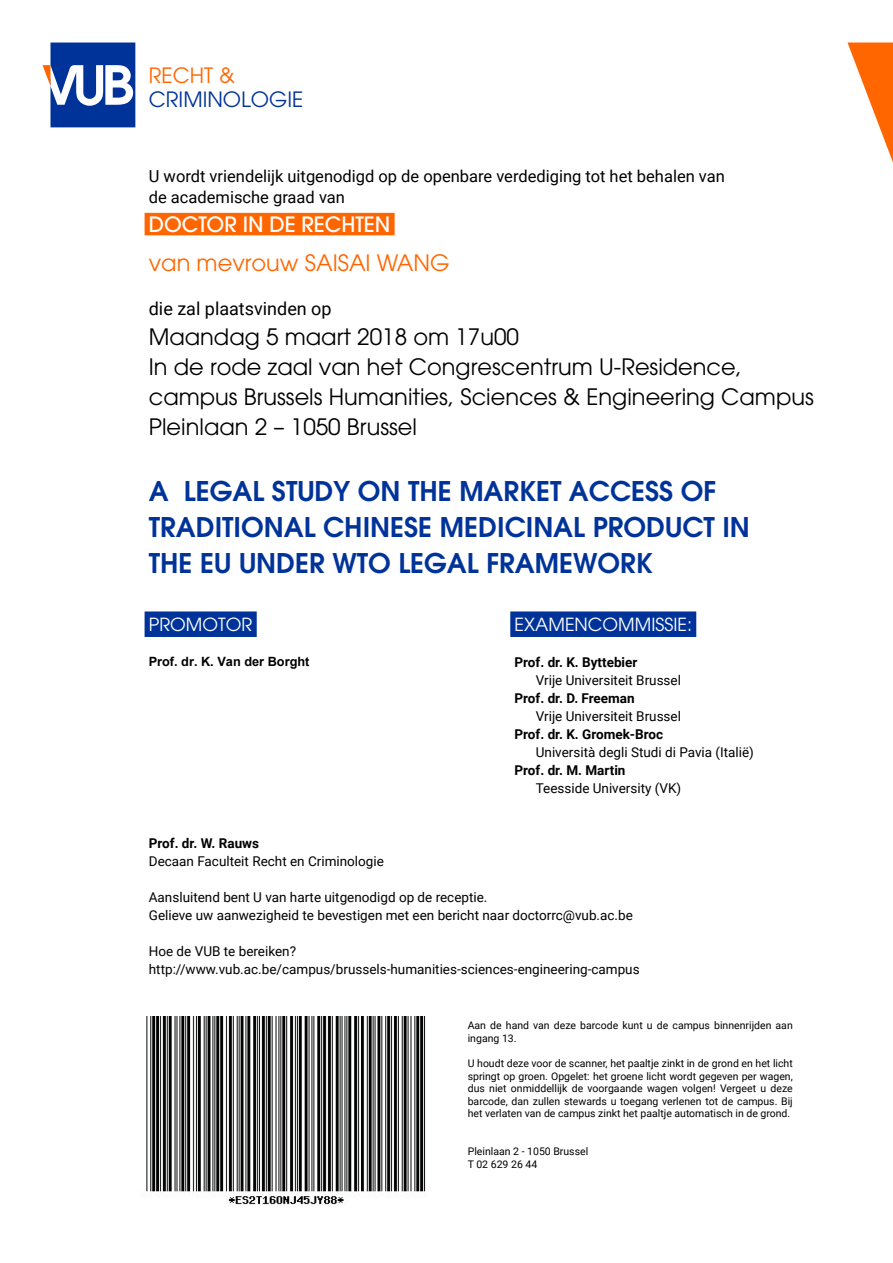
<style>
.page{position:relative;width:893px;height:1263px;background:#fff}
.page>*{position:absolute;margin:0;border:0;box-sizing:border-box;transform-origin:0 0}
.t1{font:600 27px/36px "Avant Garde LT";color:#039}
.t2{font:22.5px/30px "Avant Garde LT";color:#000}
.t3{font:22.5px "Avant Garde LT";color:#f60}
.t4{font:500 21px "Avant Garde LT";color:#fff}
.t5{font:21px "Avant Garde LT";color:#039}
.t6{font:21px "Avant Garde LT";color:#f60}
.t7{font:18px "Avant Garde LT";color:#fff}
.t8{font:18px "Roboto";color:#000}
.t9{font:16.5px/21px "Roboto";color:#000}
.t10{font:13.5px/18px "Roboto";color:#000}
.t11{font:700 13.5px "Roboto";color:#000}
.t12{font:700 12.75px "Arial";color:#000}
.t13{font:10.5px/12.6px "Roboto";color:#000}
</style>
<div class="page">
<svg style="left:43px;top:43px;width:92px;height:84px"></svg>
<svg style="left:847px;top:43px;width:46px;height:119px"></svg>
<div style="left:145px;top:213px;width:250px;height:22px;background:#f60"></div>
<div style="left:145px;top:611px;width:112px;height:26px;background:#039"></div>
<div style="left:510px;top:611px;width:186px;height:26px;background:#039"></div>
<img style="left:146px;top:1016px;width:280px;height:189px">
<h3 class="t6" style="left:149px;top:63px;width:88px">RECHT &amp;</h3>
<h3 class="t5" style="left:149px;top:87px;width:156px">CRIMINOLOGIE</h3>
<h3 class="t9" style="left:149px;top:165px;width:578px">U wordt vriendelijk uitgenodigd op de openbare verdediging tot het behalen van de academische graad van</h3>
<h3 class="t4" style="left:149px;top:211px;width:243px">DOCTOR IN DE RECHTEN</h3>
<h2 class="t3" style="left:149px;top:249px;width:303px">van mevrouw SAISAI WANG</h2>
<h3 class="t8" style="left:149px;top:296px;width:184px">die zal plaatsvinden op</h3>
<h2 class="t2" style="left:149px;top:322px;width:666px">Maandag 5 maart 2018 om 17u00<br>In de rode zaal van het Congrescentrum U-Residence, campus Brussels Humanities, Sciences &amp; Engineering Campus Pleinlaan 2 – 1050 Brussel</h2>
<h1 class="t1" style="left:149px;top:473px;width:603px">A LEGAL STUDY ON THE MARKET ACCESS OF<br>TRADITIONAL CHINESE MEDICINAL PRODUCT IN<br>THE EU UNDER WTO LEGAL FRAMEWORK</h1>
<h3 class="t7" style="left:149px;top:613px;width:105px">PROMOTOR</h3>
<p class="t12" style="left:149px;top:652px;width:162px">Prof. dr. K. Van der Borght</p>
<h3 class="t7" style="left:514px;top:613px;width:179px">EXAMENCOMMISSIE:</h3>
<p class="t11" style="left:514px;top:652px;width:124px">Prof. dr. K. Byttebier</p>
<p class="t10" style="left:536px;top:670px;width:147px">Vrije Universiteit Brussel</p>
<p class="t11" style="left:514px;top:688px;width:122px">Prof. dr. D. Freeman</p>
<p class="t10" style="left:536px;top:706px;width:147px">Vrije Universiteit Brussel</p>
<p class="t11" style="left:514px;top:724px;width:150px">Prof. dr. K. Gromek-Broc</p>
<p class="t10" style="left:536px;top:742px;width:220px">Università degli Studi di Pavia (Italië)</p>
<p class="t11" style="left:514px;top:760px;width:112px">Prof. dr. M. Martin</p>
<p class="t10" style="left:536px;top:778px;width:147px">Teesside University (VK)</p>
<p class="t11" style="left:149px;top:834px;width:112px">Prof. dr. W. Rauws</p>
<p class="t10" style="left:149px;top:851px;width:237px">Decaan Faculteit Recht en Criminologie</p>
<p class="t10" style="left:149px;top:887px;width:485px">Aansluitend bent U van harte uitgenodigd op de receptie.<br>Gelieve uw aanwezigheid te bevestigen met een bericht naar doctorrc@vub.ac.be</p>
<p class="t10" style="left:149px;top:941px;width:492px">Hoe de VUB te bereiken? http://www.vub.ac.be/campus/brussels-humanities-sciences-engineering-campus</p>
<p class="t13" style="left:468px;top:1019px;width:327px">Aan de hand van deze barcode kunt u de campus binnenrijden aan ingang 13.</p>
<p class="t13" style="left:468px;top:1056px;width:327px;text-align:justify">U houdt deze voor de scanner, het paaltje zinkt in de grond en het licht springt op groen. Opgelet: het groene licht wordt gegeven per wagen, dus niet onmiddellijk de voorgaande wagen volgen! Vergeet u deze barcode, dan zullen stewards u toegang verlenen tot de campus. Bij het verlaten van de campus zinkt het paaltje automatisch in de grond.</p>
<p class="t13" style="left:468px;top:1145px;width:122px">Pleinlaan 2 - 1050 Brussel<br>T 02 629 26 44</p>
</div>
